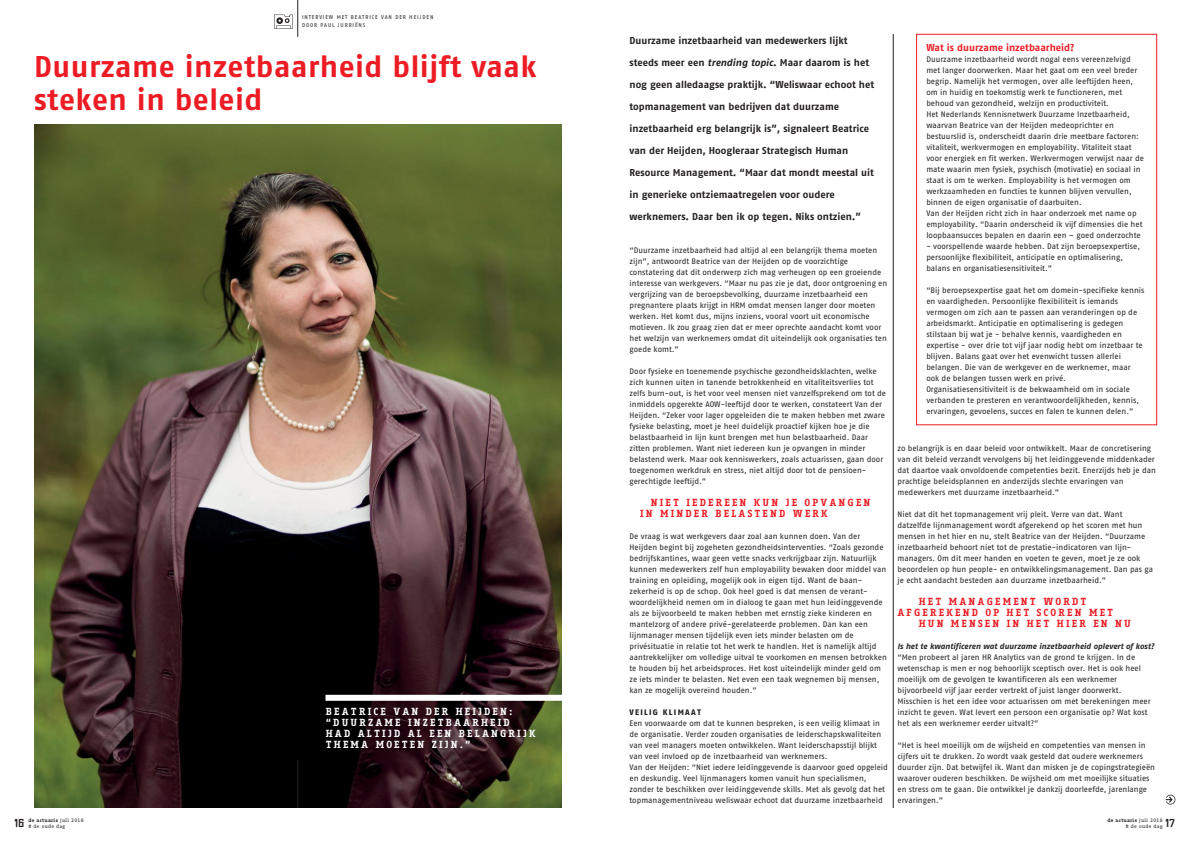
<style>
.page{position:relative;width:1191px;height:842px;background:#fff}
.page>*{position:absolute;margin:0;border:0;box-sizing:border-box;transform-origin:0 0}
.t1{font:700 30px/33px "Fago OT";letter-spacing:.015em;color:#ed1c24}
.t2{font:12px "Nesobrite Sc Bl";color:#231f20}
.t3{font:700 10px "Fago OT";color:#231f20}
.t4{font:700 10px/11px "Fago Correspondence Serif Pro";letter-spacing:.21em;color:#ed1c24}
.t5{font:700 10px/11px "Fago Correspondence Serif Pro";letter-spacing:.21em;color:#fff}
.t6{font:700 10px "Fago OT";color:#ed1c24}
.t7{font:8px/11px "Fago OT";color:#231f20}
.t8{font:italic 700 8px "Fago OT";color:#231f20}
.t9{font:800 8px "Fago OT";letter-spacing:.16em;color:#231f20}
.t10{font:5.5px/8px "Fago OT";letter-spacing:.16em;color:#231f20}
.t11{font:5px/5.1px "Fago Correspondence Serif Pro";letter-spacing:.05em;color:#231f20;text-align:right}
.s1{font-weight:700}
.s2{font-style:italic}
</style>
<div class="page">
<img style="left:34px;top:124px;width:527px;height:684px">
<hr style="left:297px;top:760px;width:1px;height:48px;background:#231f20">
<svg style="left:274px;top:15px;width:19px;height:14px"></svg>
<hr style="left:297px;top:0;width:1px;height:37px;background:#231f20">
<div style="left:325px;top:695px;width:244px;height:6px;background:#fff"></div>
<svg style="left:1165px;top:795px;width:10px;height:9px"></svg>
<div style="left:916px;top:34px;width:241px;height:391px;border:1px solid #ed1c24"></div>
<hr style="left:893px;top:34px;width:1px;height:774px;background:#231f20">
<p class="t10" style="left:302px;top:13px;width:133px">INTERVIEW MET BEATRICE VAN DER HEIJDEN<br>DOOR PAUL JURRIËNS</p>
<h1 class="t1" style="left:34px;top:53px;width:504px">Duurzame inzetbaarheid blijft vaak steken in beleid</h1>
<h2 class="t2" style="left:14px;top:816px;width:11px">16</h2>
<p class="t11" style="left:28px;top:819px;width:57px;text-align:left"><span class="s1">de actuaris</span> juli 2018 # de oude dag</p>
<p class="t5" style="left:326px;top:707px;width:211px">BEATRICE VAN DER HEIJDEN: “DUURZAME INZETBAARHEID<br>HAD ALTIJD AL EEN BELANGRIJK<br>THEMA MOETEN ZIJN.”</p>
<p class="t3" style="left:629px;top:37px;width:219px">Duurzame inzetbaarheid van medewerkers lijkt</p>
<p class="t3" style="left:629px;top:59px;width:241px">steeds meer een <span class="s2">trending topic</span>. Maar daarom is het</p>
<p class="t3" style="left:629px;top:81px;width:246px">nog geen alledaagse praktijk. “Weliswaar echoot het</p>
<p class="t3" style="left:629px;top:103px;width:211px">topmanagement van bedrijven dat duurzame</p>
<p class="t3" style="left:629px;top:125px;width:241px">inzetbaarheid erg belangrijk is”, signaleert Beatrice</p>
<p class="t3" style="left:629px;top:147px;width:220px">van der Heijden, Hoogleraar Strategisch Human</p>
<p class="t3" style="left:629px;top:169px;width:246px">Resource Management. “Maar dat mondt meestal uit</p>
<p class="t3" style="left:629px;top:191px;width:207px">in generieke ontziemaatregelen voor oudere</p>
<p class="t3" style="left:629px;top:213px;width:233px">werknemers. Daar ben ik op tegen. Niks ontzien.”</p>
<p class="t7" style="left:629px;top:245px;width:259px">“Duurzame inzetbaarheid had altijd al een belangrijk thema moeten zijn”, antwoordt Beatrice van der Heijden op de voorzichtige constatering dat dit onderwerp zich mag verheugen op een groeiende interesse van werkgevers. “Maar nu pas zie je dat, door ontgroening en vergrijzing van de beroepsbevolking, duurzame inzetbaarheid een pregnantere plaats krijgt in HRM omdat mensen langer door moeten werken. Het komt dus, mijns inziens, vooral voort uit economische motieven. Ik zou graag zien dat er meer oprechte aandacht komt voor het welzijn van werknemers omdat dit uiteindelijk ook organisaties ten goede komt.”</p>
<p class="t7" style="left:629px;top:366px;width:258px">Door fysieke en toenemende psychische gezondheidsklachten, welke zich kunnen uiten in tanende betrokkenheid en vitaliteitsverlies tot zelfs burn-out, is het voor veel mensen niet vanzelfsprekend om tot de inmiddels opgerekte AOW-leeftijd door te werken, constateert Van der Heijden. “Zeker voor lager opgeleiden die te maken hebben met zware fysieke belasting, moet je heel duidelijk proactief kijken hoe je die belastbaarheid in lijn kunt brengen met hun belastbaarheid. Daar zitten problemen. Want niet iedereen kun je opvangen in minder belastend werk. Maar ook kenniswerkers, zoals actuarissen, gaan door toegenomen werkdruk en stress, niet altijd door tot de pensioen&shy;gerechtigde leeftijd.”</p>
<p class="t4" style="left:640px;top:498px;width:232px;text-indent:11px">NIET IEDEREEN KUN JE OPVANGEN<br>IN MINDER BELASTEND WERK</p>
<p class="t7" style="left:629px;top:531px;width:259px">De vraag is wat werkgevers daar zoal aan kunnen doen. Van der Heijden begint bij zogeheten gezondheidsinterventies. “Zoals gezonde bedrijfskantines, waar geen vette snacks verkrijgbaar zijn. Natuurlijk kunnen medewerkers zelf hun employability bewaken door middel van training en opleiding, mogelijk ook in eigen tijd. Want de baan&shy;zekerheid is op de schop. Ook heel goed is dat mensen de verant&shy;woordelijkheid nemen om in dialoog te gaan met hun leidinggevende als ze bijvoorbeeld te maken hebben met ernstig zieke kinderen en mantelzorg of andere privé-gerelateerde problemen. Dan kan een lijnmanager mensen tijdelijk even iets minder belasten om de privésituatie in relatie tot het werk te handlen. Het is namelijk altijd aantrekkelijker om volledige uitval te voorkomen en mensen betrokken te houden bij het arbeidsproces. Het kost uiteindelijk minder geld om ze iets minder te belasten. Net even een taak wegnemen bij mensen, kan ze mogelijk overeind houden.”</p>
<p class="t9" style="left:629px;top:708px;width:73px">VEILIG KLIMAAT</p>
<p class="t7" style="left:629px;top:718px;width:260px">Een voorwaarde om dat te kunnen bespreken, is een veilig klimaat in de organisatie. Verder zouden organisaties de leiderschapskwaliteiten van veel managers moeten ontwikkelen. Want leiderschapsstijl blijkt van veel invloed op de inzetbaarheid van werknemers.<br>Van der Heijden: “Niet iedere leidinggevende is daarvoor goed opgeleid en deskundig. Veel lijnmanagers komen vanuit hun specialismen, zonder te beschikken over leidinggevende skills. Met als gevolg dat het topmanagementniveau weliswaar echoot dat duurzame inzetbaarheid</p>
<p class="t6" style="left:926px;top:44px;width:150px">Wat is duurzame inzetbaarheid?</p>
<p class="t7" style="left:926px;top:54px;width:219px">Duurzame inzetbaarheid wordt nogal eens vereenzelvigd met langer doorwerken. Maar het gaat om een veel breder begrip. Namelijk het vermogen, over alle leeftijden heen, om in huidig en toekomstig werk te functioneren, met behoud van gezondheid, welzijn en productiviteit.<br>Het Nederlands Kennisnetwerk Duurzame Inzetbaarheid, waarvan Beatrice van der Heijden medeoprichter en bestuurslid is, onderscheidt daarin drie meetbare factoren: vitaliteit, werkvermogen en employability. Vitaliteit staat voor energiek en fit werken. Werkvermogen verwijst naar de mate waarin men fysiek, psychisch (motivatie) en sociaal in staat is om te werken. Employability is het vermogen om werkzaamheden en functies te kunnen blijven vervullen, binnen de eigen organisatie of daarbuiten.<br>Van der Heijden richt zich in haar onderzoek met name op employability. “Daarin onderscheid ik vijf dimensies die het loopbaansucces bepalen en daarin een – goed onderzochte</p>
<p class="t7" style="left:926px;top:241px;width:215px">- voorspellende waarde hebben. Dat zijn beroepsexpertise, persoonlijke flexibiliteit, anticipatie en optimalisering, balans en organisatiesensitiviteit.”</p>
<p class="t7" style="left:926px;top:285px;width:220px">“Bij beroepsexpertise gaat het om domein-specifieke kennis en vaardigheden. Persoonlijke flexibiliteit is iemands vermogen om zich aan te passen aan veranderingen op de arbeidsmarkt. Anticipatie en optimalisering is gedegen stilstaan bij wat je - behalve kennis, vaardigheden en expertise - over drie tot vijf jaar nodig hebt om inzetbaar te blijven. Balans gaat over het evenwicht tussen allerlei belangen. Die van de werkgever en de werknemer, maar ook de belangen tussen werk en privé.<br>Organisatiesensitiviteit is de bekwaamheid om in sociale verbanden te presteren en verantwoordelijkheden, kennis, ervaringen, gevoelens, succes en falen te kunnen delen.”</p>
<p class="t7" style="left:897px;top:443px;width:260px">zo belangrijk is en daar beleid voor ontwikkelt. Maar de concretisering van dit beleid verzandt vervolgens bij het leidinggevende middenkader dat daartoe vaak onvoldoende competenties bezit. Enerzijds heb je dan prachtige beleidsplannen en anderzijds slechte ervaringen van medewerkers met duurzame inzetbaarheid.”</p>
<p class="t7" style="left:897px;top:509px;width:257px">Niet dat dit het topmanagement vrij pleit. Verre van dat. Want datzelfde lijnmanagement wordt afgerekend op het scoren met hun mensen in het hier en nu, stelt Beatrice van der Heijden. “Duurzame inzetbaarheid behoort niet tot de prestatie-indicatoren van lijn&shy;managers. Om dit meer handen en voeten te geven, moet je ze ook beoordelen op hun people- en ontwikkelingsmanagement. Dan pas ga je echt aandacht besteden aan duurzame inzetbaarheid.”</p>
<p class="t4" style="left:918px;top:597px;width:169px">HET MANAGEMENT WORDT</p>
<p class="t4" style="left:897px;top:608px;width:217px">AFGEREKEND OP HET SCOREN MET</p>
<p class="t4" style="left:918px;top:619px;width:214px">HUN MENSEN IN HET HIER EN NU</p>
<p class="t8" style="left:897px;top:643px;width:258px">Is het te kwantificeren wat duurzame inzetbaarheid oplevert of kost?</p>
<p class="t7" style="left:897px;top:652px;width:255px">“Men probeert al jaren HR Analytics van de grond te krijgen. In de wetenschap is men er nog behoorlijk sceptisch over. Het is ook heel moeilijk om de gevolgen te kwantificeren als een werknemer bijvoorbeeld vijf jaar eerder vertrekt of juist langer doorwerkt.<br>Misschien is het een idee voor actuarissen om met berekeningen meer inzicht te geven. Wat levert een persoon een organisatie op? Wat kost het als een werknemer eerder uitvalt?”</p>
<p class="t7" style="left:897px;top:740px;width:259px">“Het is heel moeilijk om de wijsheid en competenties van mensen in cijfers uit te drukken. Zo wordt vaak gesteld dat oudere werknemers duurder zijn. Dat betwijfel ik. Want dan misken je de copingstrategieën waarover ouderen beschikken. De wijsheid om met moeilijke situaties en stress om te gaan. Die ontwikkel je dankzij doorleefde, jarenlange ervaringen.”</p>
<p class="t11" style="left:1107px;top:818px;width:57px"><span class="s1">de actuaris</span> juli 2018 # de oude dag</p>
<h2 class="t2" style="left:1165px;top:816px;width:11px">17</h2>
</div>
